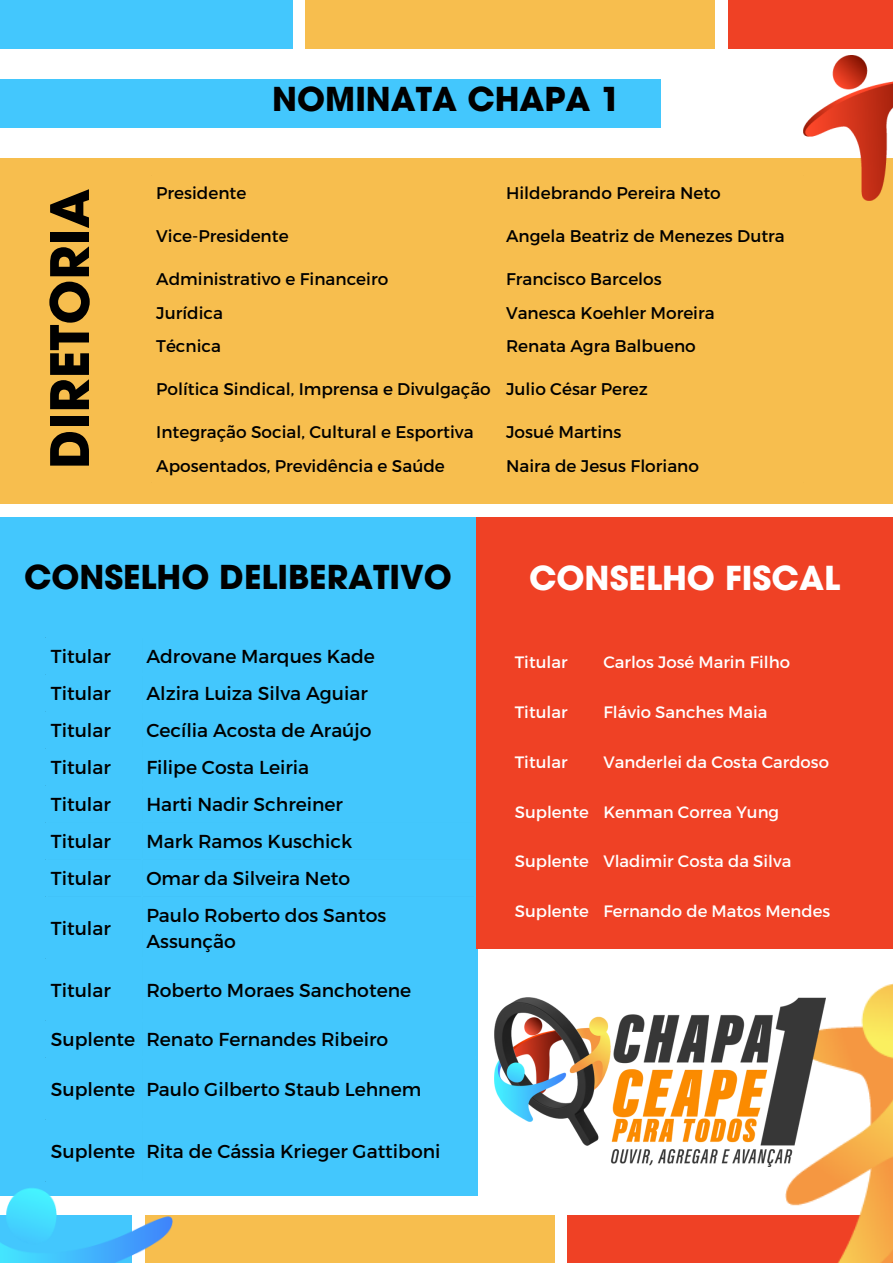
<style>
.page{position:relative;width:893px;height:1263px;background:#fff}
.page>*{position:absolute;margin:0;border:0;box-sizing:border-box;transform-origin:0 0}
.t1{font:700 52.5px "ITC Avant Garde Pro";color:#000}
.t2{font:700 33px "ITC Avant Garde Pro";color:#fff}
.t3{font:700 32.92px "ITC Avant Garde Pro";color:#000}
.t4{font:18.75px/25.9px "Montserrat";color:#000}
.t5{font:16.88px "Montserrat";color:#000}
.t6{font:16.5px "Montserrat";color:#fff}
</style>
<div class="page">
<div style="left:0;top:0;width:293px;height:49px;background:#43c7fd"></div>
<div style="left:0;top:79px;width:660px;height:49px;background:#43c7fd"></div>
<div style="left:305px;top:0;width:410px;height:49px;background:#f7be4e"></div>
<div style="left:0;top:158px;width:893px;height:346px;background:#f7be4e"></div>
<div style="left:145px;top:1215px;width:409px;height:48px;background:#f7be4e"></div>
<div style="left:728px;top:0;width:165px;height:49px;background:#ef4125"></div>
<div style="left:567px;top:1215px;width:326px;height:48px;background:#ef4125"></div>
<div style="left:0;top:517px;width:477px;height:678px;background:#43c7fd"></div>
<div style="left:476px;top:517px;width:417px;height:432px;background:#ef4125"></div>
<img style="left:785px;top:983px;width:108px;height:280px">
<img style="left:495px;top:997px;width:331px;height:170px">
<img style="left:0;top:1181px;width:172px;height:82px">
<hr style="left:46px;top:1181px;width:430px;height:1px;background:#43c7fd">
<img style="left:804px;top:56px;width:89px;height:144px">
<p class="t3" style="left:272px;top:87px;width:350px">NOMINATA CHAPA 1</p>
<p class="t1" style="left:50px;top:469px;width:281px;rotate:-90deg">DIRETORIA</p>
<p class="t5" style="left:156px;top:182px;width:92px">Presidente</p>
<p class="t5" style="left:506px;top:182px;width:216px">Hildebrando Pereira Neto</p>
<p class="t5" style="left:156px;top:225px;width:134px">Vice-Presidente</p>
<p class="t5" style="left:506px;top:225px;width:280px">Angela Beatriz de Menezes Dutra</p>
<p class="t5" style="left:156px;top:268px;width:233px">Administrativo e Financeiro</p>
<p class="t5" style="left:506px;top:268px;width:157px">Francisco Barcelos</p>
<p class="t5" style="left:156px;top:302px;width:68px">Jurídica</p>
<p class="t5" style="left:506px;top:302px;width:210px">Vanesca Koehler Moreira</p>
<p class="t5" style="left:156px;top:335px;width:66px">Técnica</p>
<p class="t5" style="left:506px;top:335px;width:191px">Renata Agra Balbueno</p>
<p class="t5" style="left:156px;top:378px;width:336px">Política Sindical, Imprensa e Divulgação</p>
<p class="t5" style="left:506px;top:378px;width:143px">Julio César Perez</p>
<p class="t5" style="left:156px;top:421px;width:319px">Integração Social, Cultural e Esportiva</p>
<p class="t5" style="left:506px;top:421px;width:117px">Josué Martins</p>
<p class="t5" style="left:156px;top:455px;width:290px">Aposentados, Previdência e Saúde</p>
<p class="t5" style="left:506px;top:455px;width:194px">Naira de Jesus Floriano</p>
<p class="t3" style="left:24px;top:565px;width:429px">CONSELHO DELIBERATIVO</p>
<p class="t4" style="left:51px;top:642px;width:61px">Titular</p>
<p class="t4" style="left:146px;top:642px;width:230px">Adrovane Marques Kade</p>
<p class="t4" style="left:51px;top:679px;width:61px">Titular</p>
<p class="t4" style="left:146px;top:679px;width:223px">Alzira Luiza Silva Aguiar</p>
<p class="t4" style="left:51px;top:716px;width:61px">Titular</p>
<p class="t4" style="left:146px;top:716px;width:227px">Cecília Acosta de Araújo</p>
<p class="t4" style="left:51px;top:753px;width:61px">Titular</p>
<p class="t4" style="left:146px;top:753px;width:164px">Filipe Costa Leiria</p>
<p class="t4" style="left:51px;top:790px;width:61px">Titular</p>
<p class="t4" style="left:146px;top:790px;width:198px">Harti Nadir Schreiner</p>
<p class="t4" style="left:51px;top:827px;width:61px">Titular</p>
<p class="t4" style="left:146px;top:827px;width:207px">Mark Ramos Kuschick</p>
<p class="t4" style="left:51px;top:864px;width:61px">Titular</p>
<p class="t4" style="left:146px;top:864px;width:205px">Omar da Silveira Neto</p>
<p class="t4" style="left:51px;top:914px;width:61px">Titular</p>
<p class="t4" style="left:146px;top:901px;width:241px">Paulo Roberto dos Santos<br>Assunção</p>
<p class="t4" style="left:51px;top:976px;width:61px">Titular</p>
<p class="t4" style="left:146px;top:976px;width:266px">Roberto Moraes Sanchotene</p>
<p class="t4" style="left:51px;top:1026px;width:86px">Suplente</p>
<p class="t4" style="left:146px;top:1026px;width:243px">Renato Fernandes Ribeiro</p>
<p class="t4" style="left:51px;top:1075px;width:86px">Suplente</p>
<p class="t4" style="left:146px;top:1075px;width:276px">Paulo Gilberto Staub Lehnem</p>
<p class="t4" style="left:51px;top:1138px;width:86px">Suplente</p>
<p class="t4" style="left:146px;top:1138px;width:296px">Rita de Cássia Krieger Gattiboni</p>
<p class="t2" style="left:529px;top:565px;width:312px">CONSELHO FISCAL</p>
<p class="t6" style="left:515px;top:651px;width:54px">Titular</p>
<p class="t6" style="left:603px;top:651px;width:188px">Carlos José Marin Filho</p>
<p class="t6" style="left:515px;top:701px;width:54px">Titular</p>
<p class="t6" style="left:603px;top:701px;width:166px">Flávio Sanches Maia</p>
<p class="t6" style="left:515px;top:751px;width:54px">Titular</p>
<p class="t6" style="left:603px;top:751px;width:227px">Vanderlei da Costa Cardoso</p>
<p class="t6" style="left:515px;top:801px;width:76px">Suplente</p>
<p class="t6" style="left:603px;top:801px;width:177px">Kenman Correa Yung</p>
<p class="t6" style="left:515px;top:851px;width:76px">Suplente</p>
<p class="t6" style="left:603px;top:851px;width:190px">Vladimir Costa da Silva</p>
<p class="t6" style="left:515px;top:900px;width:76px">Suplente</p>
<p class="t6" style="left:603px;top:900px;width:228px">Fernando de Matos Mendes</p>
</div>
